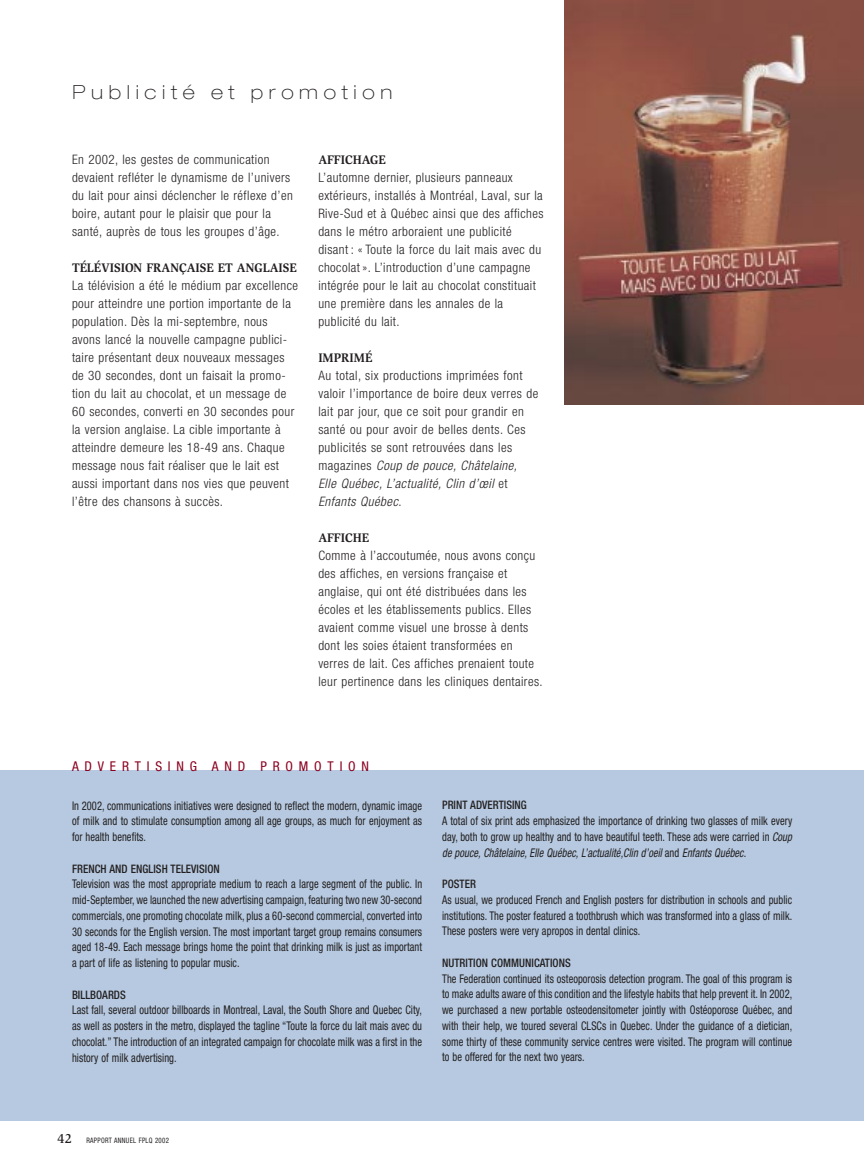
<style>
.page{position:relative;width:864px;height:1161px;background:#fff}
.page>*{position:absolute;margin:0;border:0;box-sizing:border-box;transform-origin:0 0}
.t1{font:100 expanded 19.5px "Helvetica Neue";letter-spacing:.29em;color:#231f20}
.t2{font:condensed 13.5px "Helvetica Neue";letter-spacing:.43em;color:#8a011f}
.t3{font:300 condensed 13.05px/18px "Helvetica Neue";letter-spacing:.035em;color:#231f20}
.t4{font:700 12.75px "Slimbach";color:#231f20;scale:.96 1}
.t5{font:condensed 12px/15.8px "Helvetica Neue";letter-spacing:.005em;color:#231f20;text-align:justify;scale:.87 1}
.t6{font:500 condensed 11.7px "Helvetica Neue";letter-spacing:.005em;color:#231f20;scale:.94 1}
.t7{font:condensed 7.5px "Helvetica Neue";letter-spacing:.05em;color:#231f20;scale:.9 1}
.s1{font-style:italic}
.s2{font-family:"Slimbach";font-weight:500;font-stretch:normal;font-size:13.5px}
</style>
<div class="page">
<div style="left:0;top:771px;width:864px;height:350px;background:#b6c9e0"></div>
<img style="left:565px;top:0;width:299px;height:405px">
<h1 class="t1" style="left:73px;top:85px;width:321px">Publicité et promotion</h1>
<p class="t3" style="left:72px;top:152px;width:222px">En 2002, les gestes de communication devaient refléter le dynamisme de l’univers du lait pour ainsi déclencher le réflexe d’en boire, autant pour le plaisir que pour la santé, auprès de tous les groupes d’âge.</p>
<p class="t4" style="left:72px;top:263px;width:236px">TÉLÉVISION FRANÇAISE ET ANGLAISE</p>
<p class="t3" style="left:72px;top:278px;width:228px">La télévision a été le médium par excellence pour atteindre une portion importante de la population. Dès la mi-septembre, nous avons lancé la nouvelle campagne publici&shy;taire présentant deux nouveaux messages de 30 secondes, dont un faisait la promo&shy;tion du lait au chocolat, et un message de 60 secondes, converti en 30 secondes pour la version anglaise. La cible importante à atteindre demeure les 18-49 ans. Chaque message nous fait réaliser que le lait est aussi important dans nos vies que peuvent l’être des chansons à succès.</p>
<p class="t4" style="left:318px;top:155px;width:72px">AFFICHAGE</p>
<p class="t3" style="left:318px;top:169px;width:227px">L’automne dernier, plusieurs panneaux extérieurs, installés à Montréal, Laval, sur la Rive-Sud et à Québec ainsi que des affiches dans le métro arboraient une publicité disant : « Toute la force du lait mais avec du chocolat ». L’introduction d’une campagne intégrée pour le lait au chocolat constituait une première dans les annales de la publicité du lait.</p>
<p class="t4" style="left:318px;top:353px;width:58px">IMPRIMÉ</p>
<p class="t3" style="left:318px;top:367px;width:221px">Au total, six productions imprimées font valoir l’importance de boire deux verres de lait par jour, que ce soit pour grandir en santé ou pour avoir de belles dents. Ces publicités se sont retrouvées dans les<br>m a g a z i n e s <span class="s1">Coup de pouce, Châtelaine, Elle Québec, L’actualité, Clin d’œil</span> e t <span class="s1">Enfants Québec</span>.</p>
<p class="t4" style="left:318px;top:533px;width:54px">AFFICHE</p>
<p class="t3" style="left:318px;top:547px;width:226px">Comme à l’accoutumée, nous avons conçu des affiches, en versions française et anglaise, qui ont été distribuées dans les écoles et les établissements publics. Elles avaient comme visuel une brosse à dents dont les soies étaient transformées en verres de lait. Ces affiches prenaient toute leur pertinence dans les cliniques dentaires.</p>
<p class="t2" style="left:72px;top:761px;width:299px">ADVERTISING AND PROMOTION</p>
<p class="t5" style="left:72px;top:799px;width:404px">In 2002, communications initiatives were designed to reflect the modern, dynamic image of milk and to stimulate consumption among all age groups, as much for enjoyment as for health benefits.</p>
<p class="t6" style="left:72px;top:864px;width:159px">FRENCH AND ENGLISH TELEVISION</p>
<p class="t5" style="left:72px;top:877px;width:404px">Television was the most appropriate medium to reach a large segment of the public. In mid-September, we launched the new advertising campaign, featuring two new 30-second commercials, one promoting chocolate milk, plus a 60-second commercial, converted into 30 seconds for the English version. The most important target group remains consumers aged 18-49. Each message brings home the point that drinking milk is just as important a part of life as listening to popular music.</p>
<p class="t6" style="left:72px;top:990px;width:59px">BILLBOARDS</p>
<p class="t5" style="left:72px;top:1003px;width:404px">Last fall, several outdoor billboards in Montreal, Laval, the South Shore and Quebec City, as well as posters in the metro, displayed the tagline “Toute la force du lait mais avec du chocolat.” The introduction of an integrated campaign for chocolate milk was a first in the history of milk advertising.</p>
<p class="t6" style="left:442px;top:801px;width:92px">PRINT ADVERTISING</p>
<p class="t5" style="left:442px;top:814px;width:406px;text-align:left">A total of six print ads emphasized the importance of drinking two glasses of milk every day, both to grow up healthy and to have beautiful teeth. These ads were carried in <span class="s1">Coup de pouce, Châtelaine, Elle Québec, L’actualité,Clin d’oeil</span> a n d <span class="s1">Enfants Québec</span>.</p>
<p class="t6" style="left:442px;top:880px;width:38px">POSTER</p>
<p class="t5" style="left:442px;top:893px;width:404px">As usual, we produced French and English posters for distribution in schools and public institutions. The poster featured a toothbrush which was transformed into a glass of milk.<br>These posters were very apropos in dental clinics.</p>
<p class="t6" style="left:442px;top:959px;width:138px">NUTRITION COMMUNICATIONS</p>
<p class="t5" style="left:442px;top:972px;width:404px">The Federation continued its osteoporosis detection program. The goal of this program is to make adults aware of this condition and the lifestyle habits that help prevent it. In 2002, we purchased a new portable osteodensitometer jointly with Ostéoporose Québec, and with their help, we toured several CLSCs in Quebec. Under the guidance of a dietician, some thirty of these community service centres were visited. The program will continue to be offered for the next two years.</p>
<p class="t7" style="left:58px;top:1138px;width:125px"><span class="s2">42</span> RAPPORT ANNUEL FPLQ 2002</p>
</div>
